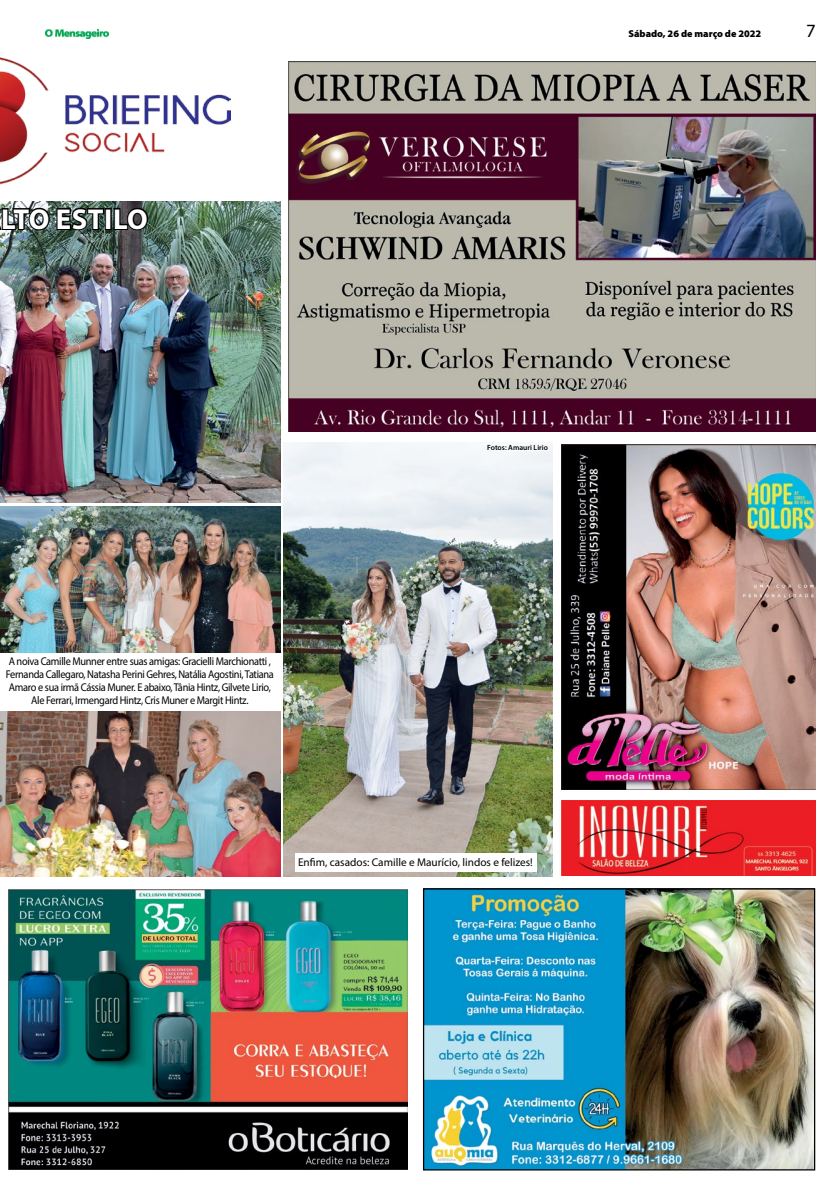
<style>
.page{position:relative;width:833px;height:1188px;background:#fff}
.page>*{position:absolute;margin:0;border:0;box-sizing:border-box;transform-origin:0 0}
.t1{font:700 28.75px "Myriad Pro";letter-spacing:.02em;color:#fff}
.t2{font:18.75px "Myriad Pro";color:#000}
.t3{font:11.25px/13.2px "Myriad Pro";letter-spacing:-.03em;color:#000;text-align:center;scale:.92 1}
.t4{font:11.25px "Myriad Pro";color:#000}
.t5{font:900 10px "Myriad Pro";color:#000}
.t6{font:600 7.5px "Myriad Pro";color:#000}
</style>
<div class="page">
<img style="left:45px;top:29px;width:63px;height:10px">
<img style="left:425px;top:890px;width:388px;height:278px">
<div style="left:423px;top:888px;width:392px;height:282px;border:1px solid #000"></div>
<img style="left:9px;top:889px;width:399px;height:280px">
<img style="left:561px;top:800px;width:254px;height:75px">
<img style="left:0;top:57px;width:230px;height:128px">
<img style="left:288px;top:62px;width:528px;height:370px">
<img style="left:561px;top:444px;width:254px;height:344px">
<img style="left:0;top:201px;width:281px;height:301px">
<svg style="left:0;top:201px;width:106px;height:30px;background:#4c5753"></svg>
<div style="left:105px;top:208px;width:7px;height:22px;border:2px solid #000"></div>
<svg style="left:112px;top:206px;width:37px;height:25px"></svg>
<img style="left:0;top:711px;width:281px;height:165px">
<img style="left:284px;top:442px;width:268px;height:434px">
<div style="left:296px;top:852px;width:241px;height:19px;background:#fff"></div>
<img style="left:0;top:506px;width:281px;height:146px">
<svg style="left:486px;top:442px;width:62px;height:13px"></svg>
<h1 class="t1" style="left:1px;top:200px;width:148px">LTO ESTILO</h1>
<p class="t5" style="left:628px;top:27px;width:134px">Sábado, 26 de março de 2022</p>
<h2 class="t2" style="left:806px;top:19px;width:11px">7</h2>
<p class="t6" style="left:487px;top:443px;width:62px">Fotos: Amauri Lirio</p>
<p class="t3" style="left:6px;top:654px;width:293px">A noiva Camille Munner entre suas amigas: Gracielli Marchionatti , Fernanda Callegaro, Natasha Perini Gehres, Natália Agostini, Tatiana Amaro e sua irmã Cássia Muner. E abaixo, Tânia Hintz, Gilvete Lirio, Ale Ferrari, Irmengard Hintz, Cris Muner e Margit Hintz.</p>
<p class="t4" style="left:298px;top:854px;width:236px">Enfim, casados: Camille e Maurício, lindos e felizes!</p>
</div>
